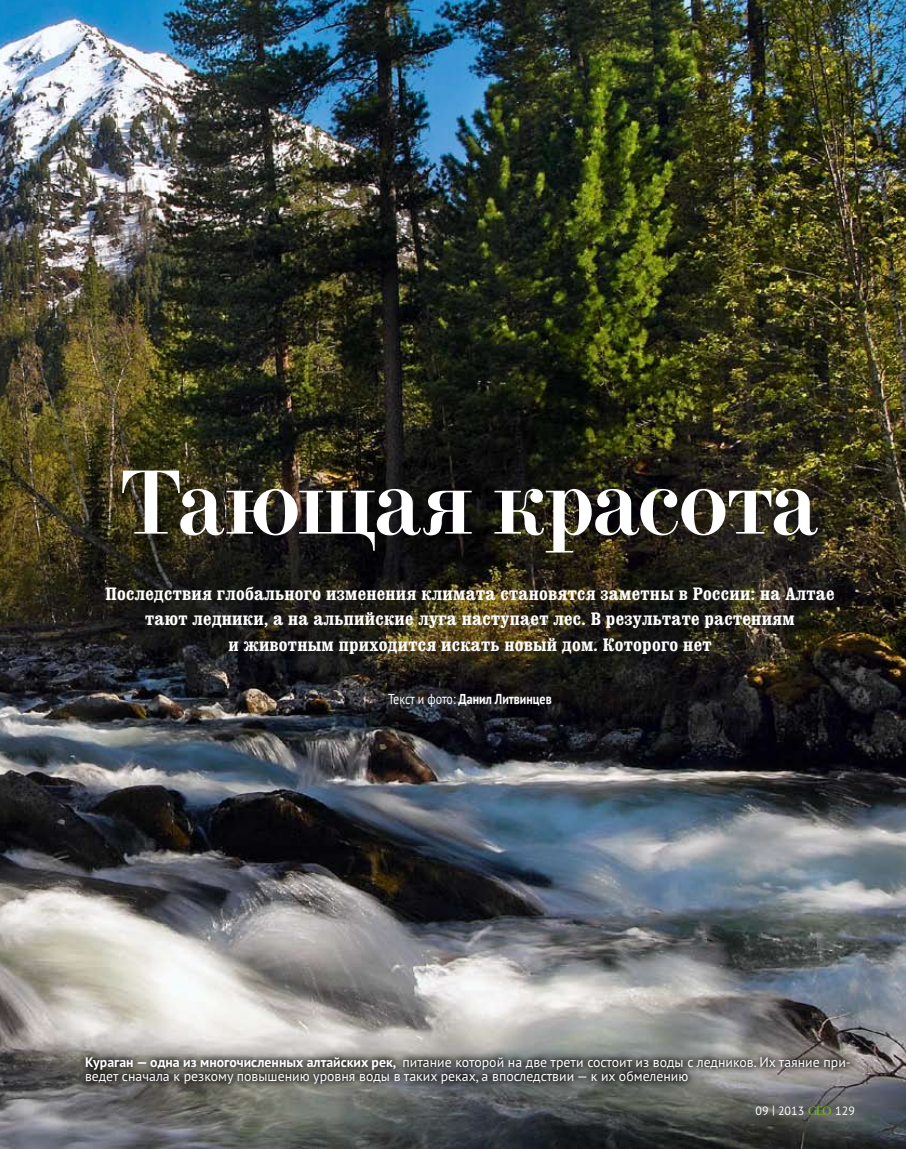
<style>
.page{position:relative;width:906px;height:1149px;background:#fff}
.page>*{position:absolute;margin:0;border:0;box-sizing:border-box;transform-origin:0 0}
.t1{font:600 90px "Didona";letter-spacing:-.005em;color:#fff}
.t2{font:18px/25.5px "SPSL Swordsman";letter-spacing:.015em;color:#fff;text-align:center;scale:1.09 1}
.t3{font:700 14.4px "PT Sans Pro";color:#fff;scale:.83 1}
.t4{font:13.8px/13.5px "PT Sans Pro";color:#fff}
.t5{font:12px "PT Sans Pro";letter-spacing:.005em;color:#fff}
.s1{font-weight:400}
.s2{font-weight:700}
</style>
<div class="page">
<img style="left:0;top:0;width:906px;height:1148px">
<svg style="left:76px;top:1047px;width:783px;height:45px;background:#6c6c6a"></svg>
<svg style="left:808px;top:1105px;width:23px;height:9px"></svg>
<h1 class="t1" style="left:122px;top:450px;width:697px">Тающая красота</h1>
<p class="t2" style="left:105px;top:581px;width:670px">Последствия глобального изменения климата становятся заметны в России: на Алтае тают ледники, а на альпийские луга наступает лес. В результате растениям<br>и животным приходится искать новый дом. Которого нет</p>
<p class="t3" style="left:388px;top:689px;width:199px"><span class="s1">Текст и фото:</span> Данил Литвинцев</p>
<p class="t4" style="left:85px;top:1055px;width:767px"><span class="s2">Кураган — одна из многочисленных алтайских рек,</span> питание которой на две трети состоит из воды c ледников. Их таяние при&shy;ведет сначала к резкому повышению уровня воды в таких реках, а впоследствии — к их обмелению</p>
<p class="t5" style="left:755px;top:1102px;width:50px">09 | 2013</p>
<p class="t5" style="left:835px;top:1102px;width:21px">129</p>
</div>
